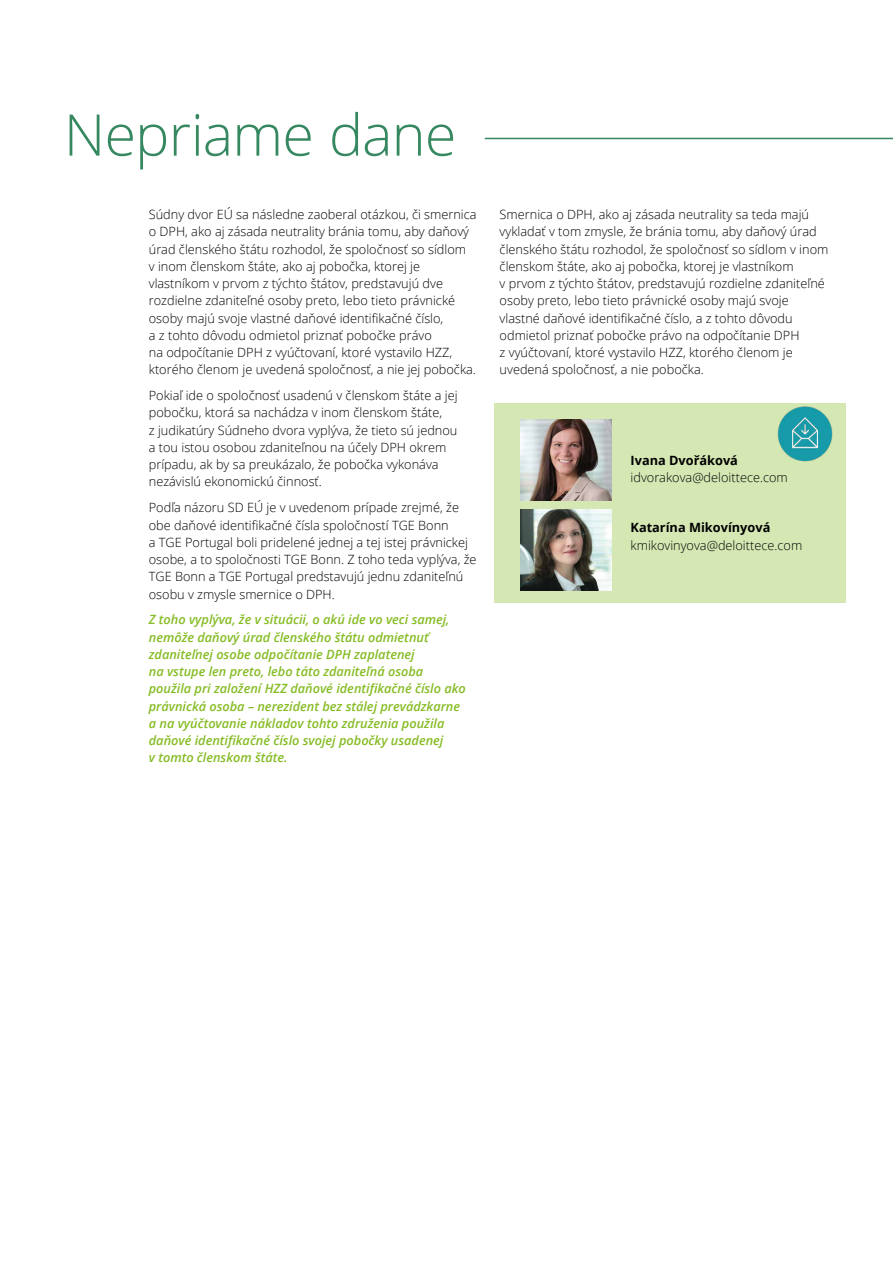
<style>
.page{position:relative;width:893px;height:1263px;background:#fff}
.page>*{position:absolute;margin:0;border:0;box-sizing:border-box;transform-origin:0 0}
.t1{font:300 57.6px "Open Sans";letter-spacing:-.015em;color:#368860}
.t2{font:300 12.75px/17.2px "Open Sans";color:#000}
.t3{font:italic 600 12.75px/17.2px "Open Sans";color:#86bc25}
.t4{font:700 12.75px "Open Sans";color:#000}
</style>
<div class="page">
<hr style="left:485px;top:138px;width:408px;height:1px;background:#368860">
<div style="left:494px;top:403px;width:352px;height:200px;background:#d5e8b3"></div>
<img style="left:521px;top:420px;width:91px;height:81px">
<img style="left:521px;top:509px;width:91px;height:82px">
<img style="left:769px;top:400px;width:72px;height:72px;border-radius:36px">
<h1 class="t1" style="left:64px;top:95px;width:394px">Nepriame dane</h1>
<p class="t2" style="left:149px;top:206px;width:329px">Súdny dvor EÚ sa následne zaoberal otázkou, či smernica o DPH, ako aj zásada neutrality bránia tomu, aby daňový úrad členského štátu rozhodol, že spoločnosť so sídlom<br>v inom členskom štáte, ako aj pobočka, ktorej je vlastníkom v prvom z týchto štátov, predstavujú dve rozdielne zdaniteľné osoby preto, lebo tieto právnické osoby majú svoje vlastné daňové identifikačné číslo,<br>a z tohto dôvodu odmietol priznať pobočke právo<br>na odpočítanie DPH z vyúčtovaní, ktoré vystavilo HZZ, ktorého členom je uvedená spoločnosť, a nie jej pobočka.</p>
<p class="t2" style="left:149px;top:387px;width:310px">Pokiaľ ide o spoločnosť usadenú v členskom štáte a jej pobočku, ktorá sa nachádza v inom členskom štáte,<br>z judikatúry Súdneho dvora vyplýva, že tieto sú jednou a tou istou osobou zdaniteľnou na účely DPH okrem prípadu, ak by sa preukázalo, že pobočka vykonáva nezávislú ekonomickú činnosť.</p>
<p class="t2" style="left:149px;top:499px;width:329px">Podľa názoru SD EÚ je v uvedenom prípade zrejmé, že obe daňové identifikačné čísla spoločností TGE Bonn<br>a TGE Portugal boli pridelené jednej a tej istej právnickej osobe, a to spoločnosti TGE Bonn. Z toho teda vyplýva, že TGE Bonn a TGE Portugal predstavujú jednu zdaniteľnú osobu v zmysle smernice o DPH.</p>
<p class="t3" style="left:149px;top:611px;width:319px">Z toho vyplýva, že v situácii, o akú ide vo veci samej, nemôže daňový úrad členského štátu odmietnuť zdaniteľnej osobe odpočítanie DPH zaplatenej<br>na vstupe len preto, lebo táto zdaniteľná osoba použila pri založení HZZ daňové identifikačné číslo ako právnická osoba – nerezident bez stálej prevádzkarne a na vyúčtovanie nákladov tohto združenia použila daňové identifikačné číslo svojej pobočky usadenej<br>v tomto členskom štáte.</p>
<p class="t2" style="left:500px;top:206px;width:330px">Smernica o DPH, ako aj zásada neutrality sa teda majú vykladať v tom zmysle, že bránia tomu, aby daňový úrad členského štátu rozhodol, že spoločnosť so sídlom v inom členskom štáte, ako aj pobočka, ktorej je vlastníkom<br>v prvom z týchto štátov, predstavujú rozdielne zdaniteľné osoby preto, lebo tieto právnické osoby majú svoje vlastné daňové identifikačné číslo, a z tohto dôvodu odmietol priznať pobočke právo na odpočítanie DPH<br>z vyúčtovaní, ktoré vystavilo HZZ, ktorého členom je uvedená spoločnosť, a nie pobočka.</p>
<p class="t4" style="left:631px;top:451px;width:109px">Ivana Dvořáková</p>
<p class="t2" style="left:631px;top:469px;width:159px">idvorakova@deloittece.com</p>
<p class="t4" style="left:631px;top:519px;width:141px">Katarína Mikovínyová</p>
<p class="t2" style="left:631px;top:536px;width:173px">kmikovinyova@deloittece.com</p>
</div>
